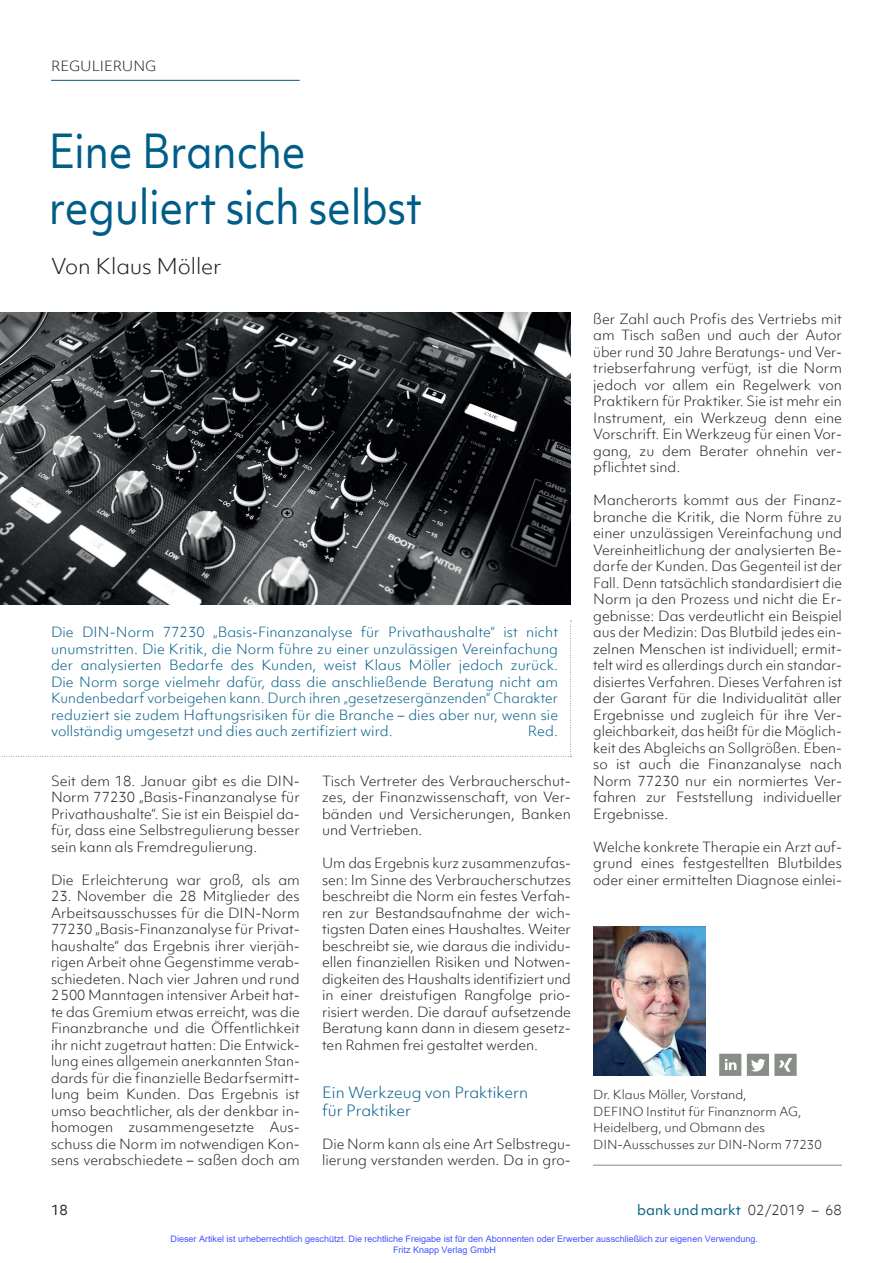
<style>
.page{position:relative;width:893px;height:1263px;background:#fff}
.page>*{position:absolute;margin:0;border:0;box-sizing:border-box;transform-origin:0 0}
.t1{font:45px/55.5px "Objektiv Mk 1";letter-spacing:-.01em;color:#005d88;scale:.9 1}
.t2{font:300 21px "Objektiv Mk 1";letter-spacing:-.005em;color:#231f20}
.t3{font:300 15px/18px "Objektiv Mk 1";color:#005d88}
.t4{font:300 13.5px/16.5px "Objektiv Mk 1";color:#231f20;text-align:justify}
.t5{font:300 13.5px/16.5px "Objektiv Mk 1";letter-spacing:.005em;color:#005d88;text-align:justify}
.t6{font:13.5px "Objektiv Mk 1";color:#005d88}
.t7{font:13.5px "Objektiv Mk 1";color:#231f20}
.t8{font:300 12px/16.5px "Objektiv Mk 1";color:#231f20}
.t9{font:9px/10.8px "Arial";color:#4054ff}
.s1{font-weight:300;color:#231f20}
</style>
<div class="page">
<hr style="left:51px;top:80px;width:249px;height:1px;background:#005d88">
<img style="left:0;top:313px;width:571px;height:291px">
<svg style="left:1px;top:621px;width:570px;height:136px"></svg>
<img style="left:593px;top:927px;width:113px;height:149px">
<hr style="left:593px;top:1165px;width:249px;height:1px;background:#878e88">
<svg style="left:747px;top:1054px;width:50px;height:22px"></svg>
<svg style="left:719px;top:1054px;width:22px;height:22px"></svg>
<p class="t4" style="left:51px;top:58px;width:107px">REGULIERUNG</p>
<h1 class="t1" style="left:49px;top:123px;width:416px">Eine Branche reguliert sich selbst</h1>
<h2 class="t2" style="left:51px;top:252px;width:172px">Von Klaus Möller</h2>
<p class="t5" style="left:51px;top:624px;width:509px">Die DIN-Norm 77230 „Basis-Finanzanalyse für Privathaushalte“ ist nicht unumstritten. Die Kritik, die Norm führe zu einer unzulässigen Vereinfachung der analysierten Bedarfe des Kunden, weist Klaus Möller jedoch zurück.<br>Die Norm sorge vielmehr dafür, dass die anschließende Beratung nicht am Kundenbedarf vorbeigehen kann. Durch ihren „gesetzesergänzenden“ Charakter reduziert sie zudem Haftungsrisiken für die Branche – dies aber nur, wenn sie vollständig umgesetzt und dies auch zertifiziert wird.</p>
<p class="t5" style="left:528px;top:723px;width:32px">Red.</p>
<p class="t4" style="left:51px;top:772px;width:250px">Seit dem 18. Januar gibt es die DIN-Norm 77230 „Basis-Finanzanalyse für Privathaushalte“. Sie ist ein Beispiel da&shy;für, dass eine Selbstregulierung besser sein kann als Fremdregulierung.</p>
<p class="t4" style="left:51px;top:871px;width:250px">Die Erleichterung war groß, als am</p>
<p class="t4" style="left:51px;top:888px;width:250px">23. November die 28 Mitglieder des Arbeitsausschusses für die DIN-Norm 77230 „Basis-Finanzanalyse für Privat&shy;haushalte“ das Ergebnis ihrer vierjäh&shy;rigen Arbeit ohne Gegenstimme verab&shy;schiedeten. Nach vier Jahren und rund 2500 Manntagen intensiver Arbeit hat&shy;te das Gremium etwas erreicht, was die Finanzbranche und die Öffentlichkeit ihr nicht zugetraut hatten: Die Entwick&shy;lung eines allgemein anerkannten Stan&shy;dards für die finanzielle Bedarfsermitt&shy;lung beim Kunden. Das Ergebnis ist umso beachtlicher, als der denkbar in&shy;homogen zusammengesetzte Aus&shy;schuss die Norm im notwendigen Kon&shy;sens verabschiedete – saßen doch am</p>
<p class="t4" style="left:322px;top:772px;width:250px">Tisch Vertreter des Verbraucherschut&shy;zes, der Finanzwissenschaft, von Ver&shy;bänden und Versicherungen, Banken und Vertrieben.</p>
<p class="t4" style="left:322px;top:855px;width:250px">Um das Ergebnis kurz zusammenzufas&shy;sen: Im Sinne des Verbraucherschutzes beschreibt die Norm ein festes Verfah&shy;ren zur Bestandsaufnahme der wich&shy;tigsten Daten eines Haushaltes. Weiter beschreibt sie, wie daraus die individu&shy;ellen finanziellen Risiken und Notwen&shy;digkeiten des Haushalts identifiziert und in einer dreistufigen Rangfolge prio&shy;risiert werden. Die darauf aufsetzende Beratung kann dann in diesem gesetz&shy;ten Rahmen frei gestaltet werden.</p>
<p class="t3" style="left:322px;top:1083px;width:208px">Ein Werkzeug von Praktikern für Praktiker</p>
<p class="t4" style="left:322px;top:1135px;width:250px">Die Norm kann als eine Art Selbstregu&shy;lierung verstanden werden. Da in gro-</p>
<p class="t4" style="left:593px;top:310px;width:250px">ßer Zahl auch Profis des Vertriebs mit am Tisch saßen und auch der Autor über rund 30 Jahre Beratungs- und Ver&shy;triebserfahrung verfügt, ist die Norm jedoch vor allem ein Regelwerk von Praktikern für Praktiker. Sie ist mehr ein Instrument, ein Werkzeug denn eine Vorschrift. Ein Werkzeug für einen Vor&shy;gang, zu dem Berater ohnehin ver&shy;pflichtet sind.</p>
<p class="t4" style="left:593px;top:492px;width:250px;text-align:left">Mancherorts kommt aus der Finanz&shy;branche die Kritik, die Norm führe zu einer unzulässigen Vereinfachung und Vereinheitlichung der analysierten Be&shy;darfe der Kunden. Das Gegenteil ist der Fall. Denn tatsächlich standardisiert die Norm ja den Prozess und nicht die Er&shy;gebnisse: Das verdeutlicht ein Beispiel aus der Medizin: Das Blutbild jedes ein&shy;zelnen Menschen ist individuell; ermit&shy;telt wird es allerdings durch ein standar&shy;disiertes Verfahren. Dieses Verfahren ist der Garant für die Individualität aller Ergebnisse und zugleich für ihre Ver&shy;gleichbarkeit, das heißt für die Möglich&shy;keit des Abgleichs an Sollgrößen. Eben&shy;so ist auch die Finanzanalyse nach Norm 77230 nur ein normiertes Ver&shy;fahren zur Feststellung individueller Ergebnisse.</p>
<p class="t4" style="left:593px;top:838px;width:250px">Welche konkrete Therapie ein Arzt auf&shy;grund eines festgestellten Blutbildes oder einer ermittelten Diagnose einlei-</p>
<p class="t8" style="left:593px;top:1086px;width:230px">Dr. Klaus Möller, Vorstand,<br>DEFINO Institut für Finanznorm AG,<br>Heidelberg, und Obmann des<br>DIN-Ausschusses zur DIN-Norm 77230</p>
<p class="t7" style="left:51px;top:1200px;width:18px">18</p>
<p class="t6" style="left:637px;top:1200px;width:206px">bank und markt <span class="s1">02/2019 – 68</span></p>
<p class="t9" style="left:393px;top:1233px;width:366px;text-indent:-223px">Dieser Artikel ist urheberrechtlich geschützt. Die rechtliche Freigabe ist für den Abonnenten oder Erwerber ausschließlich zur eigenen Verwendung.<br>Fritz Knapp Verlag GmbH</p>
</div>
